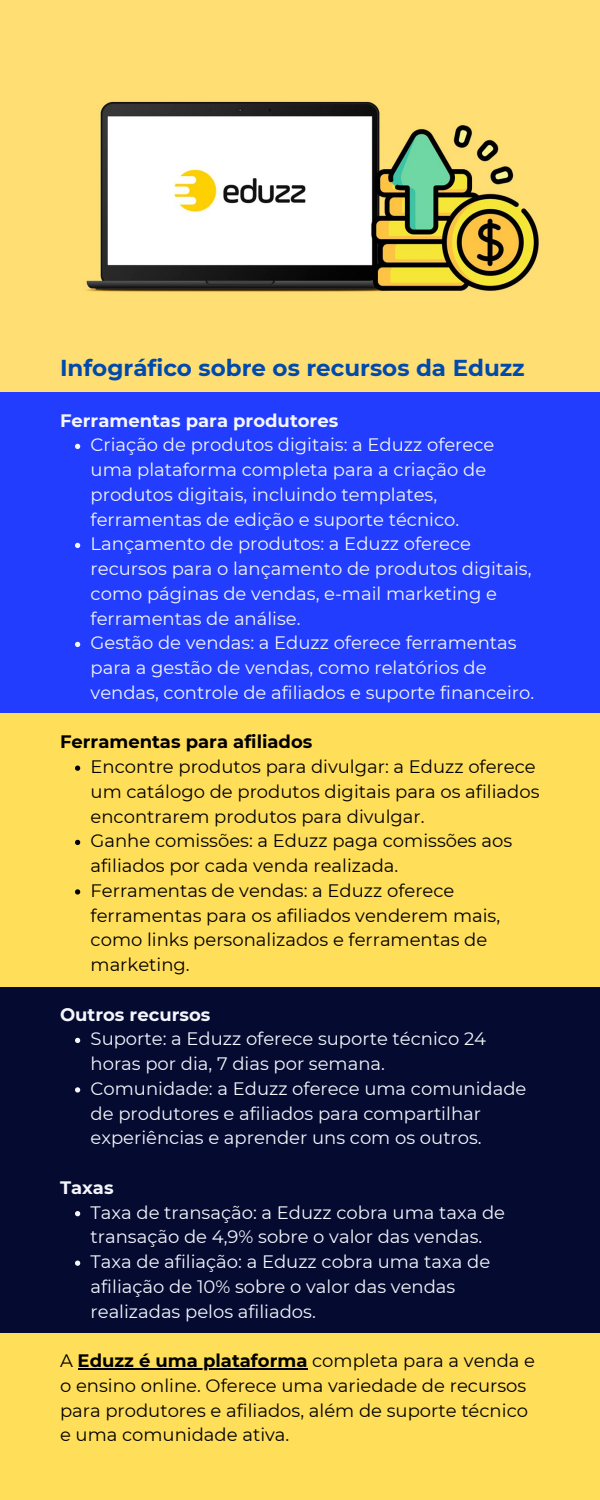
<style>
.page{position:relative;width:600px;height:1500px;background:#ffde59}
.page>*{position:absolute;margin:0;border:0;box-sizing:border-box;transform-origin:0 0}
.t1{font:700 23px "Montserrat";color:#004aad}
.t2{font:18px/24.8px "Montserrat";color:#f4f6fc}
.t3{font:18px/24.8px "Montserrat";color:#000}
.t4{font:700 18px "Montserrat";color:#f4f6fc}
.t5{font:700 18px "Montserrat";color:#000}
.s1{font-weight:700}
</style>
<div class="page">
<img style="left:0;top:0;width:600px;height:392px">
<div style="left:0;top:987px;width:600px;height:346px;background:#050a30"></div>
<div style="left:0;top:392px;width:600px;height:321px;background:#233dff"></div>
<svg style="left:75px;top:444px;width:5px;height:5px"></svg>
<svg style="left:75px;top:543px;width:5px;height:5px"></svg>
<svg style="left:75px;top:642px;width:5px;height:5px"></svg>
<svg style="left:75px;top:766px;width:5px;height:5px"></svg>
<svg style="left:75px;top:840px;width:5px;height:5px"></svg>
<svg style="left:75px;top:889px;width:5px;height:6px"></svg>
<svg style="left:75px;top:1038px;width:5px;height:5px"></svg>
<svg style="left:75px;top:1087px;width:5px;height:6px"></svg>
<svg style="left:75px;top:1211px;width:5px;height:5px"></svg>
<svg style="left:75px;top:1261px;width:5px;height:5px"></svg>
<hr style="left:78px;top:1369px;width:229px;height:1px;background:#000">
<p class="t1" style="left:60px;top:354px;width:466px">Infográfico sobre os recursos da Eduzz</p>
<p class="t4" style="left:60px;top:409px;width:280px">Ferramentas para produtores</p>
<p class="t2" style="left:91px;top:432px;width:405px">Criação de produtos digitais: a Eduzz oferece uma plataforma completa para a criação de produtos digitais, incluindo templates, ferramentas de edição e suporte técnico.</p>
<p class="t2" style="left:91px;top:531px;width:442px">Lançamento de produtos: a Eduzz oferece recursos para o lançamento de produtos digitais, como páginas de vendas, e-mail marketing e ferramentas de análise.</p>
<p class="t2" style="left:91px;top:630px;width:445px">Gestão de vendas: a Eduzz oferece ferramentas para a gestão de vendas, como relatórios de vendas, controle de afiliados e suporte financeiro.</p>
<p class="t5" style="left:60px;top:731px;width:254px">Ferramentas para afiliados</p>
<p class="t3" style="left:91px;top:754px;width:450px">Encontre produtos para divulgar: a Eduzz oferece um catálogo de produtos digitais para os afiliados encontrarem produtos para divulgar.</p>
<p class="t3" style="left:91px;top:828px;width:423px">Ganhe comissões: a Eduzz paga comissões aos afiliados por cada venda realizada.</p>
<p class="t3" style="left:91px;top:878px;width:411px">Ferramentas de vendas: a Eduzz oferece ferramentas para os afiliados venderem mais, como links personalizados e ferramentas de marketing.</p>
<p class="t4" style="left:60px;top:1003px;width:152px">Outros recursos</p>
<p class="t2" style="left:91px;top:1026px;width:397px">Suporte: a Eduzz oferece suporte técnico 24 horas por dia, 7 dias por semana.</p>
<p class="t2" style="left:91px;top:1076px;width:437px">Comunidade: a Eduzz oferece uma comunidade de produtores e afiliados para compartilhar experiências e aprender uns com os outros.</p>
<p class="t4" style="left:60px;top:1176px;width:55px">Taxas</p>
<p class="t2" style="left:91px;top:1200px;width:416px">Taxa de transação: a Eduzz cobra uma taxa de transação de 4,9% sobre o valor das vendas.</p>
<p class="t2" style="left:91px;top:1249px;width:401px">Taxa de afiliação: a Eduzz cobra uma taxa de afiliação de 10% sobre o valor das vendas realizadas pelos afiliados.</p>
<p class="t3" style="left:60px;top:1348px;width:477px">A <span class="s1">Eduzz é uma plataforma</span> completa para a venda e o ensino online. Oferece uma variedade de recursos para produtores e afiliados, além de suporte técnico e uma comunidade ativa.</p>
</div>
